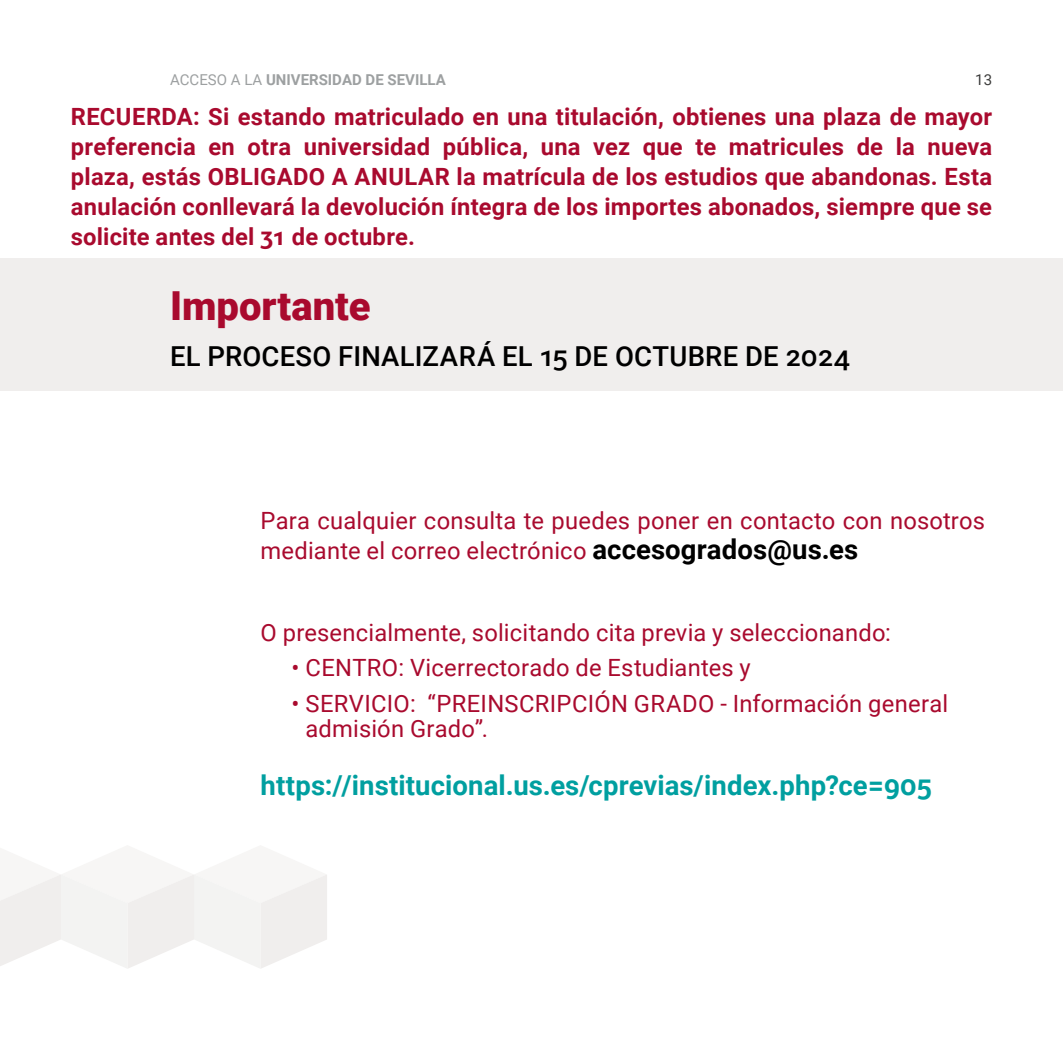
<style>
.page{position:relative;width:1063px;height:1063px;background:#fff}
.page>*{position:absolute;margin:0;border:0;box-sizing:border-box;transform-origin:0 0}
.t1{font:900 40px "Roboto";color:#a90a2e}
.t2{font:700 27.5px "Roboto";letter-spacing:.005em;color:#009fa0}
.t3{font:500 27.5px "Roboto";letter-spacing:.005em;color:#000}
.t4{font:700 23.75px/30px "Roboto";letter-spacing:.01em;color:#a90a2e;text-align:justify}
.t5{font:23.75px/30px "Roboto";letter-spacing:.01em;color:#a90a2e}
.t6{font:700 15px "Roboto";color:#9da0a1}
.t7{font:15px "Roboto";color:#3c3c3b}
.s1{font-weight:400}
.s2{font-weight:700;font-size:27.5px;color:#000}
</style>
<div class="page">
<div style="left:0;top:258px;width:1063px;height:133px;background:#f0eeed"></div>
<svg style="left:0;top:874px;width:327px;height:94px"></svg>
<p class="t6" style="left:170px;top:69px;width:277px"><span class="s1">ACCESO A LA</span> UNIVERSIDAD DE SEVILLA</p>
<p class="t7" style="left:975px;top:69px;width:18px">13</p>
<p class="t4" style="left:71px;top:101px;width:923px">RECUERDA: Si estando matriculado en una titulación, obtienes una plaza de mayor preferencia en otra universidad pública, una vez que te matricules de la nueva plaza, estás OBLIGADO A ANULAR la matrícula de los estudios que abandonas. Esta anulación conllevará la devolución íntegra de los importes abonados, siempre que se solicite antes del 31 de octubre.</p>
<h1 class="t1" style="left:170px;top:278px;width:202px">Importante</h1>
<p class="t3" style="left:170px;top:337px;width:682px">EL PROCESO FINALIZARÁ EL 15 DE OCTUBRE DE 2024</p>
<p class="t5" style="left:261px;top:505px;width:726px">Para cualquier consulta te puedes poner en contacto con nosotros mediante el correo electrónico <span class="s2">accesogrados@us.es</span></p>
<p class="t5" style="left:261px;top:616px;width:632px">O presencialmente, solicitando cita previa y seleccionando:</p>
<p class="t5" style="left:291px;top:652px;width:461px">• CENTRO: Vicerrectorado de Estudiantes y</p>
<p class="t5" style="left:306px;top:690px;width:644px;line-height:25px;text-indent:-14px">• SERVICIO: “PREINSCRIPCIÓN GRADO - Información general admisión Grado”.</p>
<p class="t2" style="left:261px;top:766px;width:673px">https://institucional.us.es/cprevias/index.php?ce=905</p>
</div>
